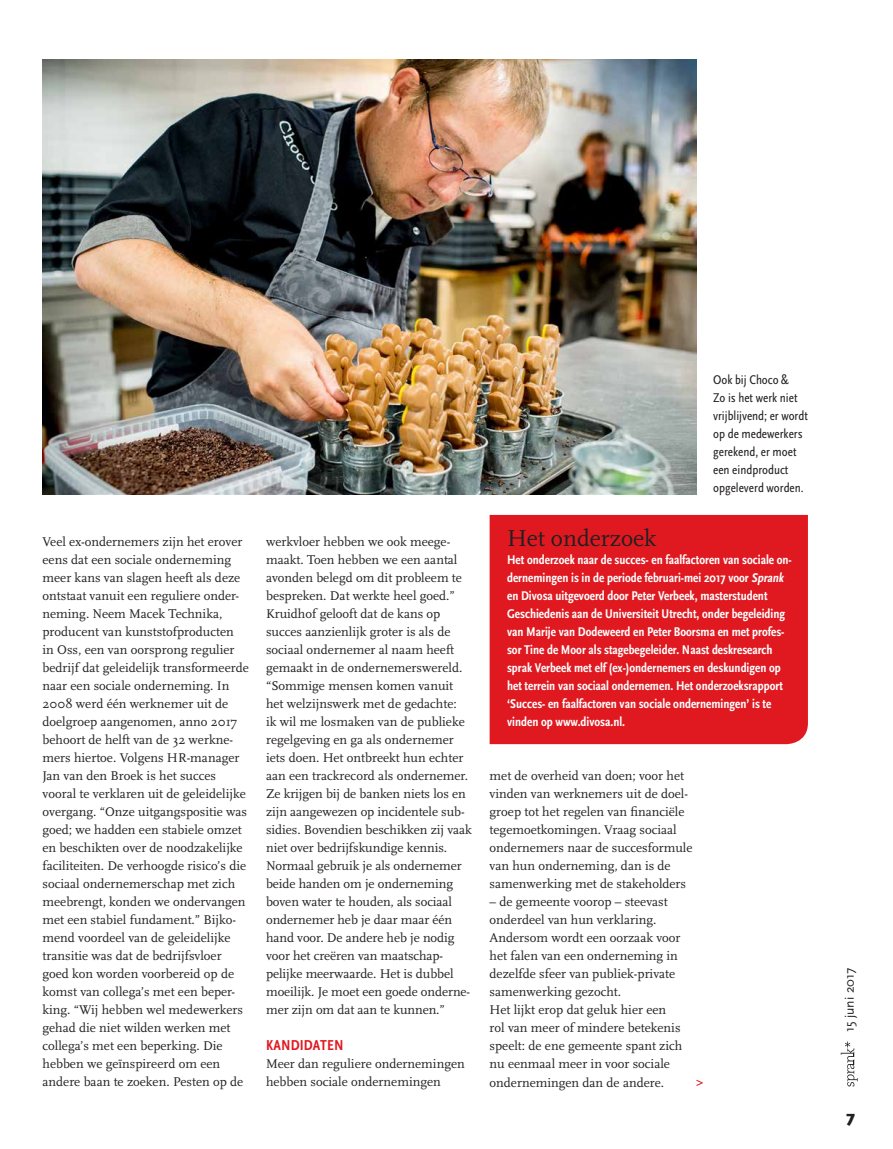
<style>
.page{position:relative;width:893px;height:1149px;background:#fff}
.page>*{position:absolute;margin:0;border:0;box-sizing:border-box;transform-origin:0 0}
.t1{font:24px "Scala OT";color:#231f20}
.t2{font:900 16.5px "Scala Sans OT";color:#231f20}
.t3{font:700 condensed 15px "Scala Sans OT";letter-spacing:.01em;color:#e01921}
.t4{font:13.5px "Scala Sans OT";color:#231f20}
.t5{font:13.2px/18px "Scala OT";color:#231f20}
.t6{font:700 condensed 13.2px/18px "Scala Sans OT";color:#fff}
.t7{font:condensed 13.2px/18px "Scala Sans OT";color:#231f20}
.t8{font:700 13.2px "Scala OT";color:#e01921}
</style>
<div class="page">
<div style="left:490px;top:514px;width:318px;height:230px;background:#e01921"></div>
<img style="left:43px;top:60px;width:653px;height:435px">
<svg style="left:841px;top:1041px;width:17px;height:45px"></svg>
<p class="t5" style="left:43px;top:533px;width:208px">Veel ex-ondernemers zijn het erover eens dat een sociale onderneming meer kans van slagen heeft als deze ontstaat vanuit een reguliere onder&shy;neming. Neem Macek Technika, producent van kunststofproducten<br>in Oss, een van oorsprong regulier bedrijf dat geleidelijk transformeerde naar een sociale onderneming. In 2008 werd één werknemer uit de doelgroep aangenomen, anno 2017 behoort de helft van de 32 werkne&shy;mers hiertoe. Volgens HR-manager Jan van den Broek is het succes vooral te verklaren uit de geleidelijke overgang. “Onze uitgangspositie was goed; we hadden een stabiele omzet en beschikten over de noodzakelijke faciliteiten. De verhoogde risico’s die sociaal ondernemerschap met zich meebrengt, konden we ondervangen met een stabiel fundament.” Bijko&shy;mend voordeel van de geleidelijke transitie was dat de bedrijfsvloer goed kon worden voorbereid op de komst van collega’s met een beper&shy;king. “Wij hebben wel medewerkers gehad die niet wilden werken met collega’s met een beperking. Die hebben we geïnspireerd om een andere baan te zoeken. Pesten op de</p>
<p class="t5" style="left:266px;top:533px;width:207px">werkvloer hebben we ook meege&shy;maakt. Toen hebben we een aantal avonden belegd om dit probleem te bespreken. Dat werkte heel goed.” Kruidhof gelooft dat de kans op succes aanzienlijk groter is als de sociaal ondernemer al naam heeft gemaakt in de ondernemerswereld. “Sommige mensen komen vanuit het welzijnswerk met de gedachte:<br>ik wil me losmaken van de publieke regelgeving en ga als ondernemer iets doen. Het ontbreekt hun echter aan een trackrecord als ondernemer.<br>Ze krijgen bij de banken niets los en zijn aangewezen op incidentele sub&shy;sidies. Bovendien beschikken zij vaak niet over bedrijfskundige kennis.<br>Normaal gebruik je als ondernemer beide handen om je onderneming boven water te houden, als sociaal ondernemer heb je daar maar één hand voor. De andere heb je nodig voor het creëren van maatschap&shy;pelijke meerwaarde. Het is dubbel moeilijk. Je moet een goede onderne&shy;mer zijn om dat aan te kunnen.”</p>
<p class="t3" style="left:266px;top:1036px;width:79px">KANDIDATEN</p>
<p class="t5" style="left:266px;top:1055px;width:200px">Meer dan reguliere ondernemingen hebben sociale ondernemingen</p>
<p class="t7" style="left:713px;top:370px;width:96px">Ook bij Choco &amp;<br>Zo is het werk niet vrijblijvend; er wordt op de medewerkers gerekend, er moet een eindproduct opgeleverd worden.</p>
<h1 class="t1" style="left:507px;top:525px;width:151px">Het onderzoek</h1>
<p class="t6" style="left:507px;top:551px;width:286px">Het onderzoek naar de succes- en faalfactoren van sociale on&shy;dernemingen is in de periode februari-mei 2017 voor Sprank en Divosa uitgevoerd door Peter Verbeek, masterstudent Geschiedenis aan de Universiteit Utrecht, onder begeleiding van Marije van Dodeweerd en Peter Boorsma en met profes&shy;sor Tine de Moor als stagebegeleider. Naast deskresearch sprak Verbeek met elf (ex-)ondernemers en deskundigen op het terrein van sociaal ondernemen. Het onderzoeksrapport ‘Succes- en faalfactoren van sociale ondernemingen’ is te vinden op www.divosa.nl.</p>
<p class="t5" style="left:490px;top:767px;width:204px">met de overheid van doen; voor het vinden van werknemers uit de doel&shy;groep tot het regelen van financiële tegemoetkomingen. Vraag sociaal ondernemers naar de succesformule van hun onderneming, dan is de samenwerking met de stakeholders</p>
<p class="t5" style="left:490px;top:893px;width:194px">– de gemeente voorop – steevast onderdeel van hun verklaring.<br>Andersom wordt een oorzaak voor het falen van een onderneming in dezelfde sfeer van publiek-private samenwerking gezocht.<br>Het lijkt erop dat geluk hier een rol van meer of mindere betekenis speelt: de ene gemeente spant zich nu eenmaal meer in voor sociale ondernemingen dan de andere.</p>
<p class="t8" style="left:696px;top:1074px;width:9px">&gt;</p>
<p class="t4" style="left:842px;top:1032px;width:66px;rotate:-90deg">15 juni 2017</p>
<p class="t2" style="left:846px;top:1107px;width:10px">7</p>
</div>
